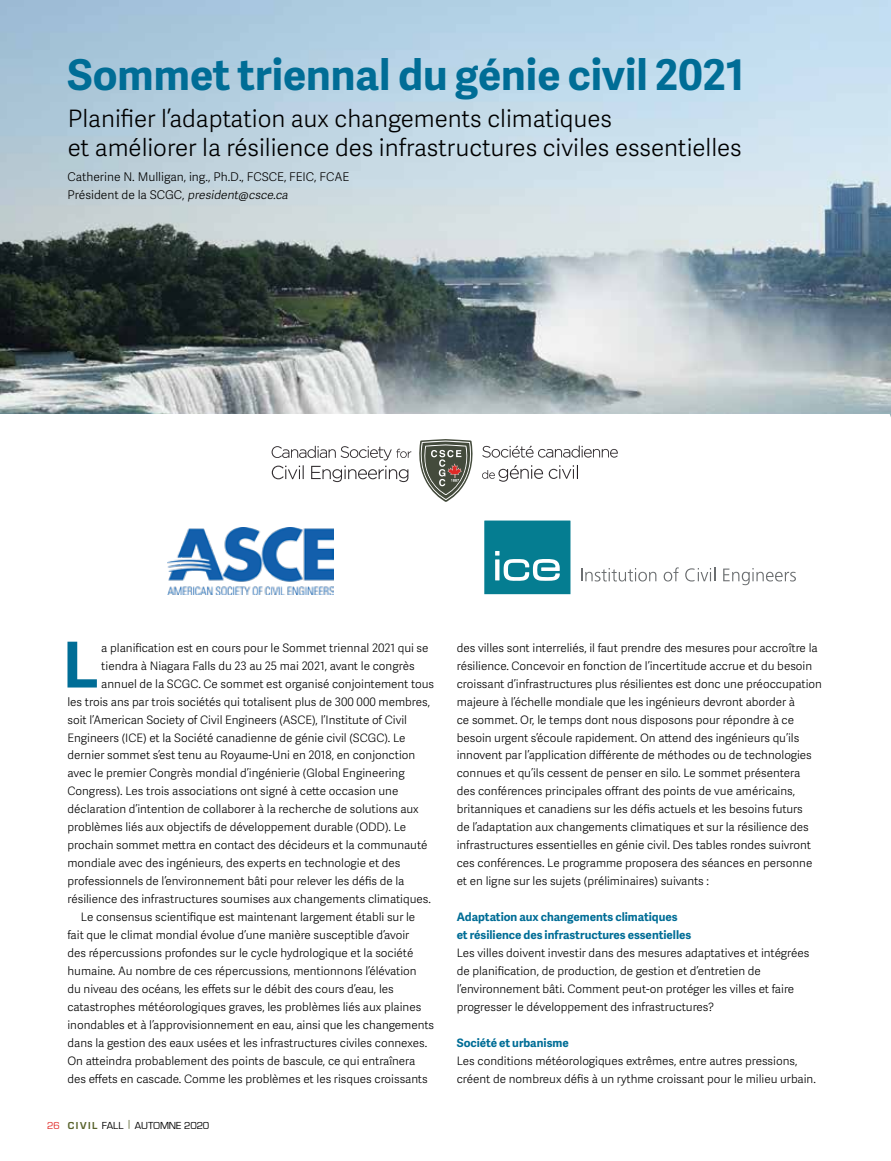
<style>
.page{position:relative;width:891px;height:1161px;background:#fff}
.page>*{position:absolute;margin:0;border:0;box-sizing:border-box;transform-origin:0 0}
.t1{font:700 63.3px "Adelle Sans";color:#006d96}
.t2{font:700 42.3px "Adelle Sans";color:#006d96}
.t3{font:300 24px/28.8px "Adelle Sans";color:#000}
.t4{font:300 12px/18px "Adelle Sans";color:#000}
.t5{font:300 11.7px/18px "Adelle Sans";color:#000}
.t6{font:700 11.7px/18px "Adelle Sans";color:#006d96}
.t7{font:10.5px "Eurostile";letter-spacing:-.01em;color:#000}
.t8{font:700 10.5px "Eurostile";letter-spacing:.15em;color:#58622b}
.t9{font:10.5px "Eurostile";color:#e12b28}
.s1{font-style:italic}
.s2{color:#58622b}
.s3{font-weight:400;color:#000}
</style>
<div class="page">
<img style="left:0;top:0;width:891px;height:417px">
<svg style="left:484px;top:521px;width:87px;height:73px;background:#228c9d"></svg>
<svg style="left:581px;top:568px;width:75px;height:14px"></svg>
<svg style="left:664px;top:567px;width:15px;height:15px"></svg>
<svg style="left:685px;top:568px;width:30px;height:14px"></svg>
<svg style="left:723px;top:568px;width:73px;height:17px"></svg>
<img style="left:168px;top:528px;width:166px;height:66px">
<svg style="left:272px;top:439px;width:346px;height:63px"></svg>
<h2 class="t2" style="left:68px;top:44px;width:679px">Sommet triennal du génie civil 2021</h2>
<h3 class="t3" style="left:68px;top:103px;width:676px">Planifier l’adaptation aux changements climatiques<br>et améliorer la résilience des infrastructures civiles essentielles</h3>
<p class="t4" style="left:68px;top:167px;width:283px">Catherine N. Mulligan, ing., Ph.D., FCSCE, FEIC, FCAE<br>P ré s i d e nt d e l a S C G C, <span class="s1">president@csce.ca</span></p>
<h1 class="t1" style="left:63px;top:619px;width:37px">L</h1>
<p class="t5" style="left:101px;top:638px;width:329px">a planification est en cours pour le Sommet triennal 2021 qui se</p>
<p class="t5" style="left:101px;top:656px;width:315px">tiendra à Niagara Falls du 23 au 25 mai 2021, avant le congrès</p>
<p class="t5" style="left:101px;top:674px;width:334px">annuel de la SCGC. Ce sommet est organisé conjointement tous</p>
<p class="t5" style="left:67px;top:692px;width:364px">les trois ans par trois sociétés qui totalisent plus de 300 000 membres,</p>
<p class="t5" style="left:67px;top:710px;width:341px">soit l’American Society of Civil Engineers (ASCE), l’Institute of Civil</p>
<p class="t5" style="left:67px;top:728px;width:340px">Engineers (ICE) et la Société canadienne de génie civil (SCGC). Le</p>
<p class="t5" style="left:67px;top:746px;width:349px">dernier sommet s’est tenu au Royaume-Uni en 2018, en conjonction</p>
<p class="t5" style="left:67px;top:764px;width:339px">avec le premier Congrès mondial d’ingénierie (Global Engineering</p>
<p class="t5" style="left:67px;top:782px;width:332px">Congress). Les trois associations ont signé à cette occasion une</p>
<p class="t5" style="left:67px;top:800px;width:353px">déclaration d’intention de collaborer à la recherche de solutions aux</p>
<p class="t5" style="left:67px;top:818px;width:340px">problèmes liés aux objectifs de développement durable (ODD). Le</p>
<p class="t5" style="left:67px;top:836px;width:361px">prochain sommet mettra en contact des décideurs et la communauté</p>
<p class="t5" style="left:67px;top:854px;width:335px">mondiale avec des ingénieurs, des experts en technologie et des</p>
<p class="t5" style="left:67px;top:872px;width:338px">professionnels de l’environnement bâti pour relever les défis de la</p>
<p class="t5" style="left:67px;top:890px;width:365px">résilience des infrastructures soumises aux changements climatiques.</p>
<p class="t5" style="left:81px;top:908px;width:336px">Le consensus scientifique est maintenant largement établi sur le</p>
<p class="t5" style="left:67px;top:926px;width:343px">fait que le climat mondial évolue d’une manière susceptible d’avoir</p>
<p class="t5" style="left:67px;top:944px;width:347px">des répercussions profondes sur le cycle hydrologique et la société</p>
<p class="t5" style="left:67px;top:962px;width:351px">humaine. Au nombre de ces répercussions, mentionnons l’élévation</p>
<p class="t5" style="left:67px;top:980px;width:328px">du niveau des océans, les effets sur le débit des cours d’eau, les</p>
<p class="t5" style="left:67px;top:998px;width:355px">catastrophes météorologiques graves, les problèmes liés aux plaines</p>
<p class="t5" style="left:67px;top:1016px;width:368px">inondables et à l’approvisionnement en eau, ainsi que les changements</p>
<p class="t5" style="left:67px;top:1034px;width:361px">dans la gestion des eaux usées et les infrastructures civiles connexes.</p>
<p class="t5" style="left:67px;top:1052px;width:349px">On atteindra probablement des points de bascule, ce qui entraînera</p>
<p class="t5" style="left:67px;top:1070px;width:362px">des effets en cascade. Comme les problèmes et les risques croissants</p>
<p class="t9" style="left:47px;top:1119px;width:14px">26</p>
<p class="t7" style="left:129px;top:1119px;width:82px"><span class="s2">|</span> AUTOMNE 2020</p>
<p class="t8" style="left:68px;top:1118px;width:57px">CIVIL <span class="s3">FALL</span></p>
<p class="t5" style="left:457px;top:638px;width:367px">des villes sont interreliés, il faut prendre des mesures pour accroître la résilience. Concevoir en fonction de l’incertitude accrue et du besoin croissant d’infrastructures plus résilientes est donc une préoccupation majeure à l’échelle mondiale que les ingénieurs devront aborder à<br>ce sommet. Or, le temps dont nous disposons pour répondre à ce besoin urgent s’écoule rapidement. On attend des ingénieurs qu’ils innovent par l’application différente de méthodes ou de technologies connues et qu’ils cessent de penser en silo. Le sommet présentera<br>des conférences principales offrant des points de vue américains, britanniques et canadiens sur les défis actuels et les besoins futurs<br>de l’adaptation aux changements climatiques et sur la résilience des infrastructures essentielles en génie civil. Des tables rondes suivront ces conférences. Le programme proposera des séances en personne et en ligne sur les sujets (préliminaires) suivants :</p>
<p class="t6" style="left:457px;top:908px;width:236px">Adaptation aux changements climatiques et résilience des infrastructures essentielles</p>
<p class="t5" style="left:457px;top:944px;width:354px">Les villes doivent investir dans des mesures adaptatives et intégrées de planification, de production, de gestion et d’entretien de l’environnement bâti. Comment peut-on protéger les villes et faire progresser le développement des infrastructures?</p>
<p class="t6" style="left:457px;top:1034px;width:114px">Société et urbanisme</p>
<p class="t5" style="left:457px;top:1052px;width:361px">Les conditions météorologiques extrêmes, entre autres pressions, créent de nombreux défis à un rythme croissant pour le milieu urbain.</p>
</div>
